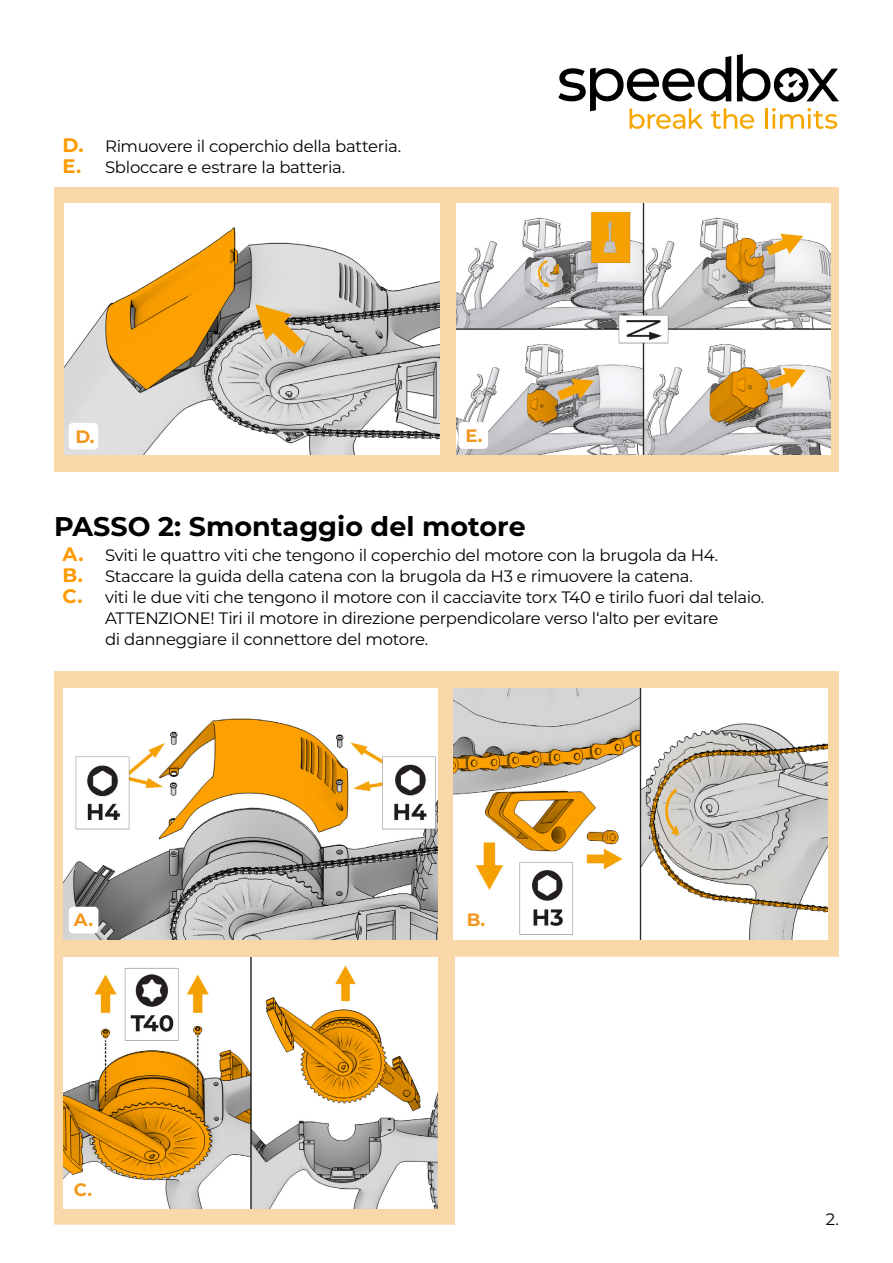
<style>
.page{position:relative;width:893px;height:1263px;background:#fff}
.page>*{position:absolute;margin:0;border:0;box-sizing:border-box;transform-origin:0 0}
.t1{font:700 27px "Montserrat";color:#000}
.t2{font:700 18px "Montserrat";color:#f4971e}
.t3{font:16.5px/21px "Montserrat";letter-spacing:-.02em;color:#000}
.s1{font-weight:700;font-size:19.5px;color:#f90}
</style>
<div class="page">
<svg style="left:558px;top:54px;width:281px;height:75px"></svg>
<svg style="left:54px;top:671px;width:785px;height:554px"></svg>
<img style="left:64px;top:689px;width:374px;height:251px">
<img style="left:454px;top:688px;width:374px;height:251px">
<img style="left:64px;top:957px;width:374px;height:251px">
<div style="left:69px;top:907px;width:29px;height:26px;background:#fff;border-radius:4px"></div>
<div style="left:54px;top:188px;width:785px;height:284px;background:#fad7a8"></div>
<img style="left:65px;top:203px;width:374px;height:251px">
<img style="left:456px;top:203px;width:374px;height:251px">
<div style="left:69px;top:423px;width:29px;height:27px;background:#fff;border-radius:4px"></div>
<div style="left:459px;top:422px;width:29px;height:27px;background:#fff;border-radius:4px"></div>
<p class="t3" style="left:63px;top:135px;width:340px"><span class="s1">D.</span> Rimuovere il coperchio della batteria.<br><span class="s1">E.</span> Sbloccare e estrare la batteria.</p>
<p class="t2" style="left:75px;top:423px;width:21px">D.</p>
<p class="t2" style="left:465px;top:423px;width:18px">E.</p>
<h1 class="t1" style="left:54px;top:507px;width:473px">PASSO 2: Smontaggio del motore</h1>
<p class="t3" style="left:63px;top:544px;width:657px"><span class="s1">A.</span> Sviti le quattro viti che tengono il coperchio del motore con la brugola da H4.</p>
<p class="t3" style="left:63px;top:565px;width:632px"><span class="s1">B.</span> Staccare la guida della catena con la brugola da H3 e rimuovere la catena.</p>
<p class="t3" style="left:63px;top:586px;width:703px"><span class="s1">C.</span> viti le due viti che tengono il motore con il cacciavite torx T40 e tirilo fuori dal telaio.</p>
<p class="t3" style="left:105px;top:607px;width:615px">ATTENZIONE! Tiri il motore in direzione perpendicolare verso l‘alto per evitare</p>
<p class="t3" style="left:105px;top:628px;width:325px">di danneggiare il connettore del motore.</p>
<p class="t2" style="left:74px;top:907px;width:21px">A.</p>
<p class="t2" style="left:74px;top:1176px;width:20px">C.</p>
<p class="t2" style="left:467px;top:907px;width:20px">B.</p>
<p class="t3" style="left:826px;top:1208px;width:15px">2.</p>
</div>
